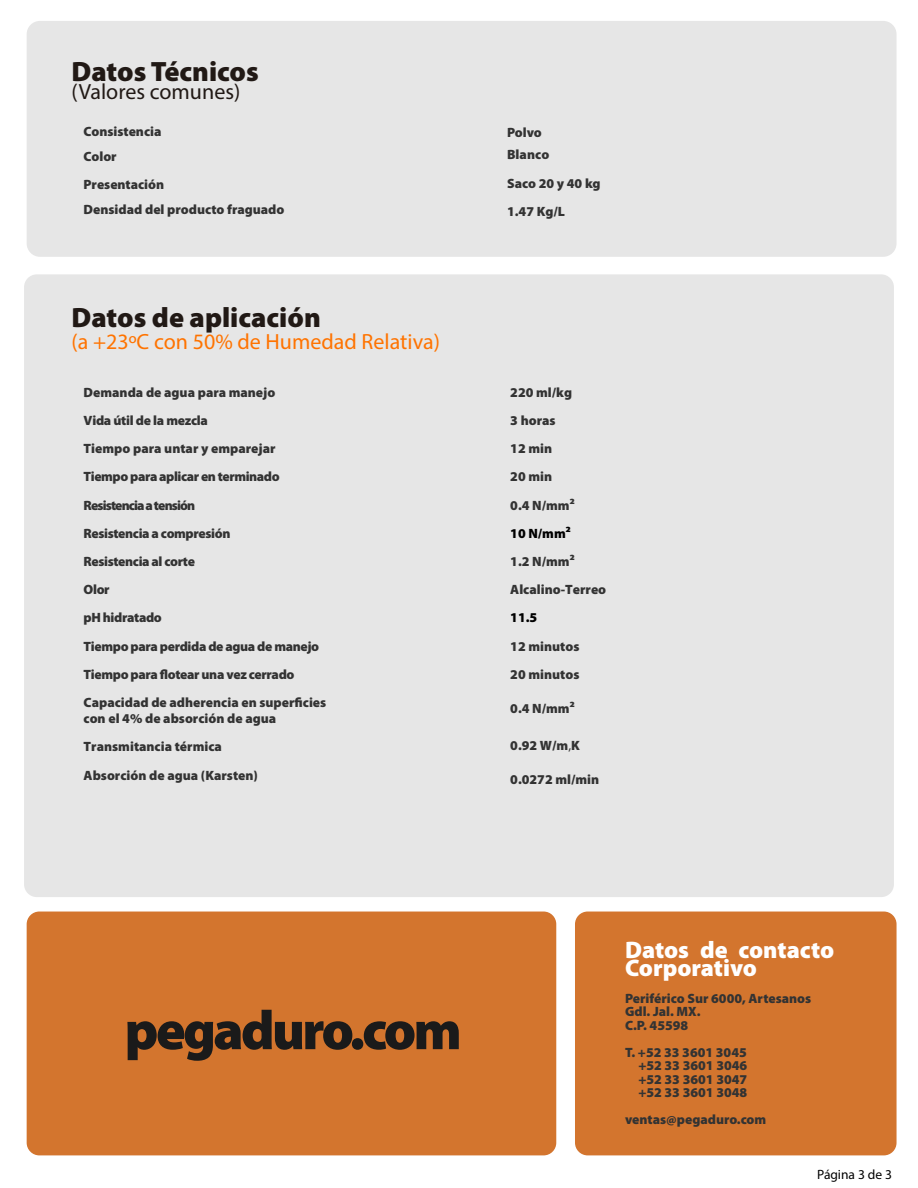
<style>
.page{position:relative;width:918px;height:1188px;background:#fff}
.page>*{position:absolute;margin:0;border:0;box-sizing:border-box;transform-origin:0 0}
.t1{font:900 28.05px "Myriad Pro";color:#211915}
.t2{font:900 24px/18px "Myriad Pro";color:#fff}
.t3{font:22.05px "Myriad Pro";color:#ff7300}
.t4{font:22.05px "Myriad Pro";color:#211915}
.t5{font:900 13.5px/28.2px "Myriad Pro";color:#333}
.t6{font:900 13.5px/28.2px "Myriad Pro";letter-spacing:-.025em;color:#333}
.t7{font:900 13.5px "Myriad Pro";color:#000}
.t8{font:13.5px "Myriad Pro";color:#000}
.s1{font-weight:400}
</style>
<div class="page">
<div style="left:24px;top:274px;width:870px;height:623px;background:#e6e6e6;border-radius:13px"></div>
<div style="left:27px;top:21px;width:870px;height:236px;background:#e6e6e6;border-radius:13px"></div>
<div style="left:27px;top:912px;width:529px;height:243px;background:#d3752e;border-radius:13px"></div>
<div style="left:575px;top:912px;width:322px;height:243px;background:#d3752e;border-radius:13px"></div>
<svg style="left:127px;top:1010px;width:225px;height:51px"></svg>
<div style="left:352px;top:1038px;width:11px;height:12px;background:#1a1a1a;border-radius:50%"></div>
<svg style="left:364px;top:1021px;width:95px;height:29px"></svg>
<h1 class="t1" style="left:72px;top:56px;width:189px">Datos Técnicos</h1>
<h3 class="t4" style="left:72px;top:78px;width:170px">(Valores comunes)</h3>
<p class="t5" style="left:84px;top:119px;width:79px;line-height:25.2px">Consistencia<br>Color</p>
<p class="t5" style="left:84px;top:172px;width:202px;line-height:25.2px">Presentación<br>Densidad del producto fraguado</p>
<h1 class="t1" style="left:72px;top:301px;width:251px">Datos de aplicación</h1>
<h3 class="t3" style="left:72px;top:328px;width:370px">(a +23ºC con 50% de Humedad Relativa)</h3>
<p class="t6" style="left:84px;top:378px;width:244px">Demanda de agua para manejo<br>Vida útil de la mezcla<br>Tiempo para untar y emparejar<br>Tiempo para aplicar en terminado<br>Resistencia a tensión<br>Resistencia a compresión<br>Resistencia al corte<br>Olor<br>pH hidratado<br>Tiempo para perdida de agua de manejo<br>Tiempo para flotear una vez cerrado<br>Capacidad de adherencia en superficies</p>
<p class="t5" style="left:84px;top:705px;width:194px">con el 4% de absorción de agua<br>Transmitancia térmica<br>Absorción de agua (Karsten)</p>
<p class="t5" style="left:507px;top:122px;width:44px;line-height:22.2px">Polvo<br>Blanco</p>
<p class="t5" style="left:507px;top:169px;width:95px">Saco 20 y 40 kg<br>1.47 Kg/L</p>
<p class="t5" style="left:510px;top:378px;width:66px">220 ml/kg<br>3 horas<br>12 min<br>20 min<br>0.4 N/mm²</p>
<p class="t7" style="left:510px;top:526px;width:62px">10 N/mm²</p>
<p class="t5" style="left:510px;top:548px;width:97px">1.2 N/mm²<br>Alcalino-Terreo</p>
<p class="t7" style="left:510px;top:610px;width:29px">11.5</p>
<p class="t5" style="left:510px;top:632px;width:71px">12 minutos<br>20 minutos</p>
<p class="t5" style="left:510px;top:695px;width:66px">0.4 N/mm²</p>
<p class="t5" style="left:510px;top:732px;width:71px">0.92 W/m<span class="s1">,</span>K</p>
<p class="t5" style="left:510px;top:766px;width:91px">0.0272 ml/min</p>
<h2 class="t2" style="left:625px;top:941px;width:211px">Datos de contacto<br>Corporativo</h2>
<p class="t5" style="left:625px;top:992px;width:188px;line-height:13.5px">Periférico Sur 6000, Artesanos<br>Gdl. Jal. MX.<br>C.P. 45598</p>
<p class="t5" style="left:638px;top:1046px;width:110px;line-height:13.5px;text-align:justify;text-indent:-13px">T. +52 33 3601 3045 +52 33 3601 3046 +52 33 3601 3047 +52 33 3601 3048</p>
<p class="t5" style="left:625px;top:1106px;width:143px">ventas@pegaduro.com</p>
<p class="t8" style="left:817px;top:1166px;width:76px">Página 3 de 3</p>
</div>
